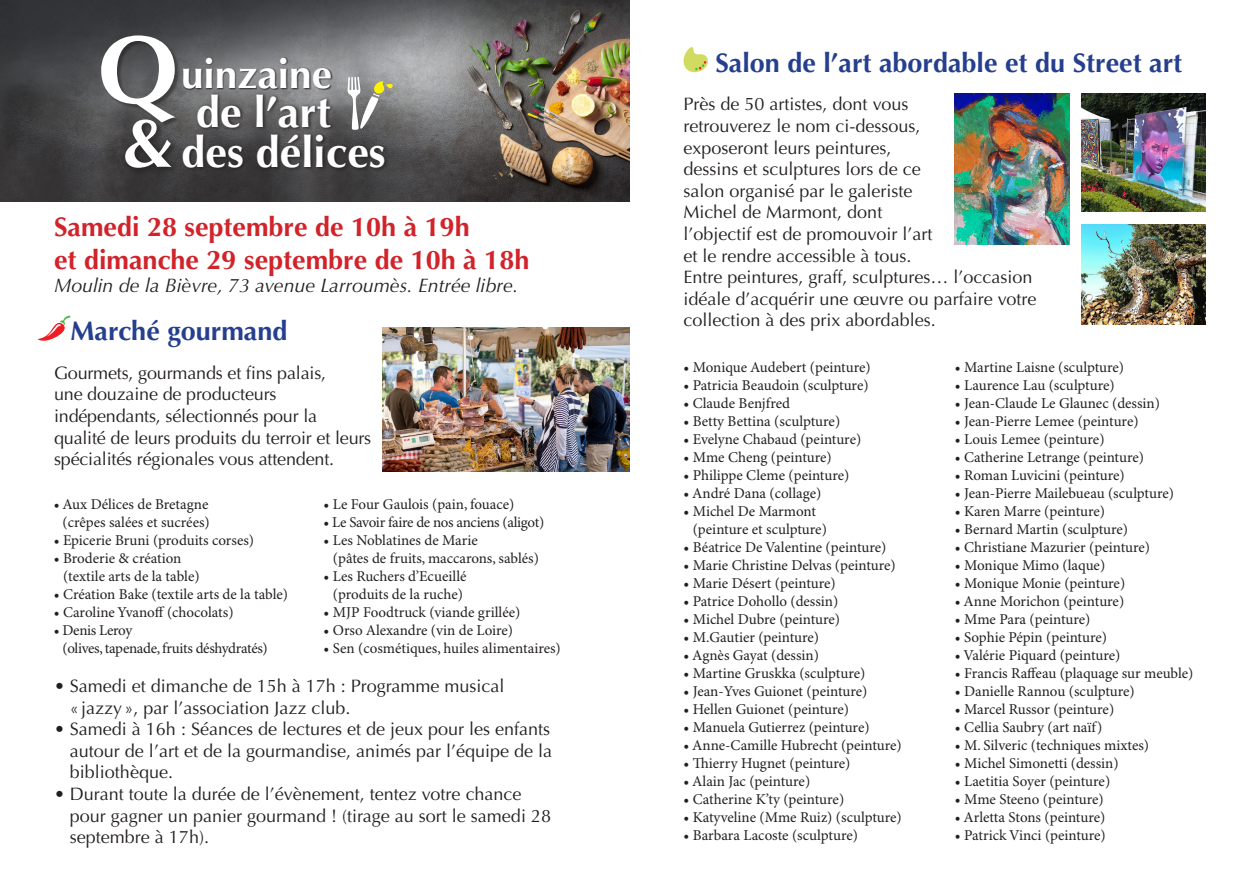
<style>
.page{position:relative;width:1259px;height:893px;background:#fff}
.page>*{position:absolute;margin:0;border:0;box-sizing:border-box;transform-origin:0 0}
.t1{font:700 96.3px "Optima";color:#fff}
.t2{font:700 69.45px "Optima";color:#fff}
.t3{font:700 43.2px "Optima";color:#fff}
.t4{font:700 40.5px "Optima";color:#fff}
.t5{font:700 27px "Optima";color:#d1232a}
.t6{font:700 27px "Optima";color:#253f8e}
.t7{font:italic 19.5px "Optima";color:#231f20}
.t8{font:18px/21.6px "Optima";color:#231f20}
.t9{font:15px/18px "Minion Pro";color:#231f20}
.t10{font:15px/18px "Minion Pro";letter-spacing:-.02em;color:#231f20}
</style>
<div class="page">
<img style="left:0;top:0;width:629px;height:202px">
<svg style="left:683px;top:47px;width:25px;height:25px"></svg>
<div style="left:182px;top:57px;width:151px;height:34px;background:#231f20;opacity:.9"></div>
<div style="left:195px;top:92px;width:140px;height:40px;background:#231f20;opacity:.9"></div>
<div style="left:181px;top:133px;width:208px;height:40px;background:#231f20;opacity:.9"></div>
<div style="left:122px;top:116px;width:58px;height:60px;background:#231f20;opacity:.9"></div>
<div style="left:102px;top:36px;width:79px;height:91px;background:#231f20;opacity:.55"></div>
<svg style="left:347px;top:77px;width:46px;height:53px"></svg>
<img style="left:383px;top:327px;width:246px;height:144px">
<img style="left:1082px;top:224px;width:123px;height:100px">
<img style="left:1082px;top:94px;width:123px;height:117px">
<img style="left:955px;top:94px;width:114px;height:151px">
<svg style="left:37px;top:316px;width:34px;height:25px"></svg>
<p class="t1" style="left:98px;top:14px;width:82px">Q</p>
<p class="t4" style="left:181px;top:51px;width:152px">uinzaine</p>
<p class="t3" style="left:196px;top:87px;width:136px">de l’art</p>
<p class="t2" style="left:122px;top:103px;width:52px">&amp;</p>
<p class="t3" style="left:181px;top:127px;width:206px">des délices</p>
<p class="t5" style="left:54px;top:211px;width:417px">Samedi 28 septembre de 10h à 19h</p>
<p class="t5" style="left:54px;top:244px;width:477px">et dimanche 29 septembre de 10h à 18h</p>
<p class="t7" style="left:54px;top:274px;width:466px">Moulin de la Bièvre, 73 avenue Larroumès. Entrée libre.</p>
<p class="t6" style="left:71px;top:315px;width:218px">Marché gourmand</p>
<p class="t8" style="left:54px;top:362px;width:274px">Gourmets, gourmands et fins palais,</p>
<p class="t8" style="left:54px;top:384px;width:319px">une douzaine de producteurs indépendants, sélectionnés pour la qualité de leurs produits du terroir et leurs spécialités régionales vous attendent.</p>
<p class="t9" style="left:54px;top:496px;width:157px;text-align:center">• Aux Délices de Bretagne (crêpes salées et sucrées)</p>
<p class="t9" style="left:54px;top:532px;width:202px">• Epicerie Bruni (produits corses)</p>
<p class="t9" style="left:63px;top:550px;width:138px;text-indent:-9px">• Broderie &amp; création (textile arts de la table)</p>
<p class="t9" style="left:54px;top:586px;width:236px">• Création Bake (textile arts de la table)</p>
<p class="t9" style="left:54px;top:604px;width:181px">• Caroline Yvanoff (chocolats)</p>
<p class="t10" style="left:62px;top:622px;width:207px;text-indent:-9px">• Denis Leroy<br>(olives, tapenade, fruits déshydratés)</p>
<p class="t9" style="left:324px;top:496px;width:192px">• Le Four Gaulois (pain, fouace)</p>
<p class="t10" style="left:324px;top:514px;width:222px">• Le Savoir faire de nos anciens (aligot)</p>
<p class="t9" style="left:333px;top:532px;width:207px;text-indent:-9px">• Les Noblatines de Marie<br>(pâtes de fruits, maccarons, sablés)</p>
<p class="t9" style="left:324px;top:568px;width:144px;text-align:center">• Les Ruchers d’Ecueillé (produits de la ruche)</p>
<p class="t9" style="left:324px;top:604px;width:198px">• MJP Foodtruck (viande grillée)</p>
<p class="t9" style="left:324px;top:622px;width:191px">• Orso Alexandre (vin de Loire)</p>
<p class="t9" style="left:324px;top:640px;width:239px">• Sen (cosmétiques, huiles alimentaires)</p>
<p class="t8" style="left:70px;top:675px;width:436px;text-indent:-16px">• Samedi et dimanche de 15h à 17h : Programme musical « jazzy », par l’association Jazz club.</p>
<p class="t8" style="left:70px;top:719px;width:484px;text-align:justify;text-indent:-16px">• Samedi à 16h : Séances de lectures et de jeux pour les enfants autour de l’art et de la gourmandise, animés par l’équipe de la bibliothèque.</p>
<p class="t8" style="left:70px;top:783px;width:482px;text-indent:-16px">• Durant toute la durée de l’évènement, tentez votre chance pour gagner un panier gourmand ! (tirage au sort le samedi 28 septembre à 17h).</p>
<p class="t6" style="left:715px;top:47px;width:468px">Salon de l’art abordable et du Street art</p>
<p class="t8" style="left:683px;top:94px;width:354px">Près de 50 artistes, dont vous<br>retrouverez le nom ci-dessous,<br>exposeront leurs peintures,<br>dessins et sculptures lors de ce<br>salon organisé par le galeriste<br>Michel de Marmont, dont<br>l’objectif est de promouvoir l’art<br>et le rendre accessible à tous.<br>Entre peintures, graff, sculptures… l’occasion idéale d’acquérir une œuvre ou parfaire votre collection à des prix abordables.</p>
<p class="t9" style="left:683px;top:358px;width:189px">• Monique Audebert (peinture)</p>
<p class="t9" style="left:683px;top:376px;width:187px">• Patricia Beaudoin (sculpture)</p>
<p class="t9" style="left:683px;top:394px;width:108px">• Claude Benjfred</p>
<p class="t9" style="left:683px;top:412px;width:158px">• Betty Bettina (sculpture)</p>
<p class="t9" style="left:683px;top:430px;width:179px">• Evelyne Chabaud (peinture)</p>
<p class="t9" style="left:683px;top:448px;width:150px">• Mme Cheng (peinture)</p>
<p class="t9" style="left:683px;top:466px;width:167px">• Philippe Cleme (peinture)</p>
<p class="t9" style="left:683px;top:484px;width:139px">• André Dana (collage)</p>
<p class="t9" style="left:693px;top:502px;width:136px;text-indent:-9px">• Michel De Marmont (peinture et sculpture)</p>
<p class="t9" style="left:683px;top:538px;width:204px">• Béatrice De Valentine (peinture)</p>
<p class="t9" style="left:683px;top:556px;width:214px">• Marie Christine Delvas (peinture)</p>
<p class="t9" style="left:683px;top:574px;width:154px">• Marie Désert (peinture)</p>
<p class="t9" style="left:683px;top:592px;width:156px">• Patrice Dohollo (dessin)</p>
<p class="t9" style="left:683px;top:610px;width:158px">• Michel Dubre (peinture)</p>
<p class="t9" style="left:683px;top:628px;width:137px">• M.Gautier (peinture)</p>
<p class="t9" style="left:683px;top:646px;width:137px">• Agnès Gayat (dessin)</p>
<p class="t9" style="left:683px;top:664px;width:183px">• Martine Gruskka (sculpture)</p>
<p class="t9" style="left:683px;top:682px;width:185px">• Jean-Yves Guionet (peinture)</p>
<p class="t9" style="left:683px;top:700px;width:167px">• Hellen Guionet (peinture)</p>
<p class="t9" style="left:683px;top:718px;width:188px">• Manuela Gutierrez (peinture)</p>
<p class="t9" style="left:683px;top:736px;width:220px">• Anne-Camille Hubrecht (peinture)</p>
<p class="t9" style="left:683px;top:754px;width:168px">• Thierry Hugnet (peinture)</p>
<p class="t9" style="left:683px;top:772px;width:128px">• Alain Jac (peinture)</p>
<p class="t9" style="left:683px;top:790px;width:162px">• Catherine K’ty (peinture)</p>
<p class="t9" style="left:683px;top:808px;width:220px">• Katyveline (Mme Ruiz) (sculpture)</p>
<p class="t9" style="left:683px;top:826px;width:176px">• Barbara Lacoste (sculpture)</p>
<p class="t9" style="left:955px;top:358px;width:171px">• Martine Laisne (sculpture)</p>
<p class="t9" style="left:955px;top:376px;width:161px">• Laurence Lau (sculpture)</p>
<p class="t9" style="left:955px;top:394px;width:206px">• Jean-Claude Le Glaunec (dessin)</p>
<p class="t9" style="left:955px;top:412px;width:185px">• Jean-Pierre Lemee (peinture)</p>
<p class="t9" style="left:955px;top:430px;width:151px">• Louis Lemee (peinture)</p>
<p class="t9" style="left:955px;top:448px;width:190px">• Catherine Letrange (peinture)</p>
<p class="t9" style="left:955px;top:466px;width:171px">• Roman Luvicini (peinture)</p>
<p class="t9" style="left:955px;top:484px;width:221px">• Jean-Pierre Mailebueau (sculpture)</p>
<p class="t9" style="left:955px;top:502px;width:152px">• Karen Marre (peinture)</p>
<p class="t9" style="left:955px;top:520px;width:175px">• Bernard Martin (sculpture)</p>
<p class="t9" style="left:955px;top:538px;width:197px">• Christiane Mazurier (peinture)</p>
<p class="t9" style="left:955px;top:556px;width:152px">• Monique Mimo (laque)</p>
<p class="t9" style="left:955px;top:574px;width:172px">• Monique Monie (peinture)</p>
<p class="t9" style="left:955px;top:592px;width:171px">• Anne Morichon (peinture)</p>
<p class="t9" style="left:955px;top:610px;width:137px">• Mme Para (peinture)</p>
<p class="t9" style="left:955px;top:628px;width:154px">• Sophie Pépin (peinture)</p>
<p class="t9" style="left:955px;top:646px;width:167px">• Valérie Piquard (peinture)</p>
<p class="t9" style="left:955px;top:664px;width:240px">• Francis Raffeau (plaquage sur meuble)</p>
<p class="t9" style="left:955px;top:682px;width:181px">• Danielle Rannou (sculpture)</p>
<p class="t9" style="left:955px;top:700px;width:161px">• Marcel Russor (peinture)</p>
<p class="t9" style="left:955px;top:718px;width:149px">• Cellia Saubry (art naïf)</p>
<p class="t9" style="left:955px;top:736px;width:196px">• M. Silveric (techniques mixtes)</p>
<p class="t9" style="left:955px;top:754px;width:165px">• Michel Simonetti (dessin)</p>
<p class="t9" style="left:955px;top:772px;width:157px">• Laetitia Soyer (peinture)</p>
<p class="t9" style="left:955px;top:790px;width:150px">• Mme Steeno (peinture)</p>
<p class="t9" style="left:955px;top:808px;width:152px">• Arletta Stons (peinture)</p>
<p class="t9" style="left:955px;top:826px;width:152px">• Patrick Vinci (peinture)</p>
</div>
